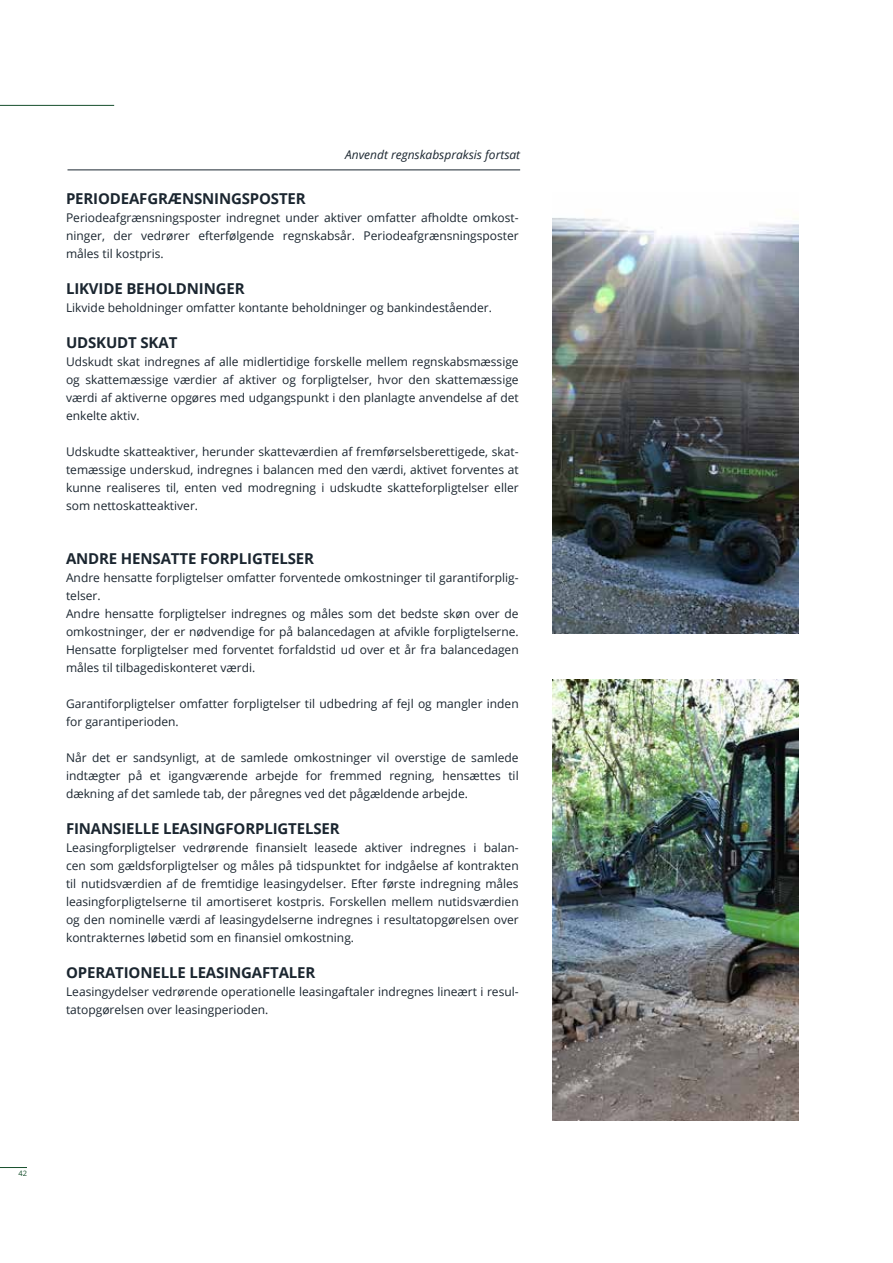
<style>
.page{position:relative;width:893px;height:1263px;background:#fff}
.page>*{position:absolute;margin:0;border:0;box-sizing:border-box;transform-origin:0 0}
.t1{font:700 15px "Open Sans";letter-spacing:-.01em;color:#1b2630}
.t2{font:12px/18px "Open Sans";color:#1b2630;text-align:justify}
.t3{font:italic 12px "Open Sans";color:#1b2630}
.t4{font:7.5px "Open Sans";color:#164f2c}
</style>
<div class="page">
<img style="left:552px;top:218px;width:246px;height:415px">
<img style="left:552px;top:680px;width:246px;height:441px">
<svg style="left:0;top:1167px;width:27px;height:1px"></svg>
<hr style="left:0;top:105px;width:114px;height:1px;background:#164f2c">
<hr style="left:68px;top:170px;width:452px;height:1px;background:#1b2630">
<p class="t3" style="left:345px;top:146px;width:177px">Anvendt regnskabspraksis fortsat</p>
<p class="t1" style="left:66px;top:188px;width:241px">PERIODEAFGRÆNSNINGSPOSTER</p>
<p class="t2" style="left:66px;top:208px;width:454px">Periodeafgrænsningsposter indregnet under aktiver omfatter afholdte omkost&shy;ninger, der vedrører efterfølgende regnskabsår. Periodeafgrænsningsposter måles til kostpris.</p>
<p class="t1" style="left:66px;top:278px;width:180px">LIKVIDE BEHOLDNINGER</p>
<p class="t2" style="left:66px;top:298px;width:427px">Likvide beholdninger omfatter kontante beholdninger og bankindeståender.</p>
<p class="t1" style="left:66px;top:332px;width:113px">UDSKUDT SKAT</p>
<p class="t2" style="left:66px;top:352px;width:454px">Udskudt skat indregnes af alle midlertidige forskelle mellem regnskabsmæssige og skattemæssige værdier af aktiver og forpligtelser, hvor den skattemæssige værdi af aktiverne opgøres med udgangspunkt i den planlagte anvendelse af det enkelte aktiv.</p>
<p class="t2" style="left:66px;top:442px;width:454px">Udskudte skatteaktiver, herunder skatteværdien af fremførselsberettigede, skat&shy;temæssige underskud, indregnes i balancen med den værdi, aktivet forventes at kunne realiseres til, enten ved modregning i udskudte skatteforpligtelser eller som nettoskatteaktiver.</p>
<p class="t1" style="left:66px;top:548px;width:250px">ANDRE HENSATTE FORPLIGTELSER</p>
<p class="t2" style="left:66px;top:568px;width:454px;text-align:left">Andre hensatte forpligtelser omfatter forventede omkostninger til garantiforplig&shy;telser.<br>Andre hensatte forpligtelser indregnes og måles som det bedste skøn over de omkostninger, der er nødvendige for på balancedagen at afvikle forpligtelserne.<br>Hensatte forpligtelser med forventet forfaldstid ud over et år fra balancedagen måles til tilbagediskonteret værdi.</p>
<p class="t2" style="left:66px;top:694px;width:454px">Garantiforpligtelser omfatter forpligtelser til udbedring af fejl og mangler inden for garantiperioden.</p>
<p class="t2" style="left:66px;top:748px;width:454px">Når det er sandsynligt, at de samlede omkostninger vil overstige de samlede indtægter på et igangværende arbejde for fremmed regning, hensættes til dækning af det samlede tab, der påregnes ved det pågældende arbejde.</p>
<p class="t1" style="left:66px;top:818px;width:275px">FINANSIELLE LEASINGFORPLIGTELSER</p>
<p class="t2" style="left:66px;top:838px;width:454px">Leasingforpligtelser vedrørende finansielt leasede aktiver indregnes i balan&shy;cen som gældsforpligtelser og måles på tidspunktet for indgåelse af kontrakten til nutidsværdien af de fremtidige leasingydelser. Efter første indregning måles leasingforpligtelserne til amortiseret kostpris. Forskellen mellem nutidsværdien og den nominelle værdi af leasingydelserne indregnes i resultatopgørelsen over kontrakternes løbetid som en finansiel omkostning.</p>
<p class="t1" style="left:66px;top:962px;width:251px">OPERATIONELLE LEASINGAFTALER</p>
<p class="t2" style="left:66px;top:982px;width:454px">Leasingydelser vedrørende operationelle leasingaftaler indregnes lineært i resul&shy;tatopgørelsen over leasingperioden.</p>
<p class="t4" style="left:18px;top:1168px;width:10px">42</p>
</div>
